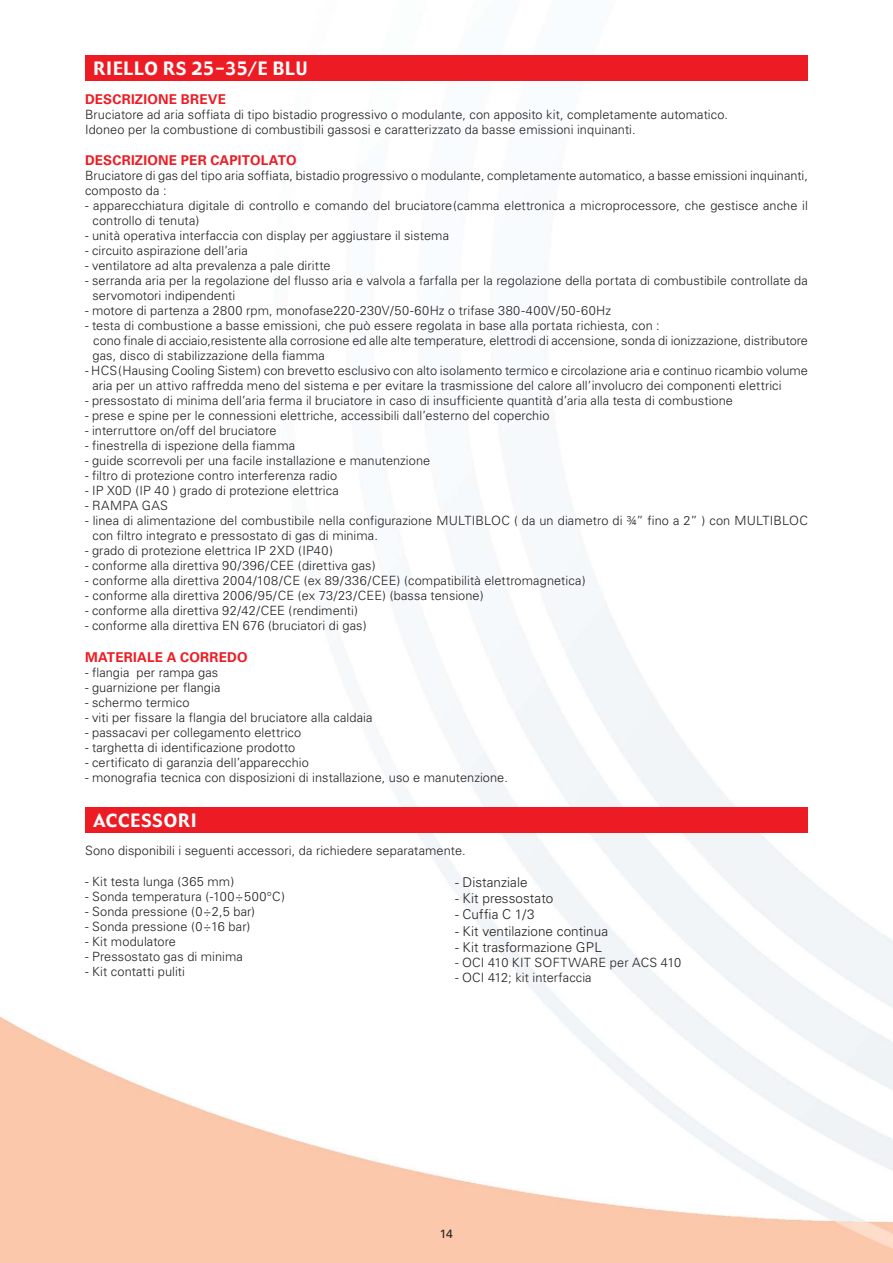
<style>
.page{position:relative;width:893px;height:1263px;background:#fff}
.page>*{position:absolute;margin:0;border:0;box-sizing:border-box;transform-origin:0 0}
.t1{font:18px "Gadget";letter-spacing:.05em;color:#fff}
.t2{font:300 13.5px "Univers";color:#231f20}
.t3{font:700 13.5px "Univers";letter-spacing:.015em;color:#ed1c24}
.t4{font:300 12.75px/15px "Univers";letter-spacing:.005em;color:#231f20}
.t5{font:300 12.75px "Univers";letter-spacing:.03em;color:#231f20}
.t6{font:12px "Univers";color:#231f20}
</style>
<div class="page">
<img style="left:0;top:277px;width:893px;height:986px">
<div style="left:85px;top:55px;width:723px;height:26px;background:#ed1c24"></div>
<div style="left:85px;top:807px;width:723px;height:25px;background:#ed1c24"></div>
<h1 class="t1" style="left:94px;top:57px;width:215px">RIELLO RS 25-35/E BLU</h1>
<p class="t3" style="left:85px;top:94px;width:143px">DESCRIZIONE BREVE</p>
<p class="t4" style="left:85px;top:108px;width:644px">Bruciatore ad aria soffiata di tipo bistadio progressivo o modulante, con apposito kit, completamente automatico.<br>Idoneo per la combustione di combustibili gassosi e caratterizzato da basse emissioni inquinanti.</p>
<p class="t3" style="left:85px;top:155px;width:213px">DESCRIZIONE PER CAPITOLATO</p>
<p class="t4" style="left:85px;top:169px;width:724px">Bruciatore di gas del tipo aria soffiata, bistadio progressivo o modulante, completamente automatico, a basse emissioni inquinanti, composto da :</p>
<p class="t4" style="left:92px;top:199px;width:717px;text-indent:-7px">- apparecchiatura digitale di controllo e comando del bruciatore(camma elettronica a microprocessore, che gestisce anche il controllo di tenuta)</p>
<p class="t4" style="left:85px;top:229px;width:365px">- unità operativa interfaccia con display per aggiustare il sistema</p>
<p class="t4" style="left:85px;top:244px;width:164px">- circuito aspirazione dell’aria</p>
<p class="t4" style="left:85px;top:259px;width:247px">- ventilatore ad alta prevalenza a pale diritte</p>
<p class="t4" style="left:92px;top:274px;width:717px;text-indent:-7px">- serranda aria per la regolazione del flusso aria e valvola a farfalla per la regolazione della portata di combustibile controllate da servomotori indipendenti</p>
<p class="t4" style="left:85px;top:304px;width:527px">- motore di partenza a 2800 rpm, monofase220-230V/50-60Hz o trifase 380-400V/50-60Hz</p>
<p class="t4" style="left:92px;top:319px;width:717px;text-indent:-8px">- testa di combustione a basse emissioni, che può essere regolata in base alla portata richiesta, con :<br>cono finale di acciaio,resistente alla corrosione ed alle alte temperature, elettrodi di accensione, sonda di ionizzazione, distributore gas, disco di stabilizzazione della fiamma</p>
<p class="t4" style="left:92px;top:364px;width:717px;text-indent:-8px">- HCS(Hausing Cooling Sistem) con brevetto esclusivo con alto isolamento termico e circolazione aria e continuo ricambio volume aria per un attivo raffredda meno del sistema e per evitare la trasmissione del calore all’involucro dei componenti elettrici</p>
<p class="t4" style="left:85px;top:394px;width:649px">- pressostato di minima dell’aria ferma il bruciatore in caso di insufficiente quantità d’aria alla testa di combustione</p>
<p class="t4" style="left:85px;top:409px;width:466px">- prese e spine per le connessioni elettriche, accessibili dall’esterno del coperchio</p>
<p class="t4" style="left:85px;top:424px;width:193px">- interruttore on/off del bruciatore</p>
<p class="t4" style="left:85px;top:439px;width:212px">- finestrella di ispezione della fiamma</p>
<p class="t4" style="left:85px;top:454px;width:347px">- guide scorrevoli per una facile installazione e manutenzione</p>
<p class="t4" style="left:85px;top:469px;width:254px">- filtro di protezione contro interferenza radio</p>
<p class="t4" style="left:85px;top:484px;width:255px">- IP X0D (IP 40 ) grado di protezione elettrica</p>
<p class="t5" style="left:85px;top:501px;width:85px">- RAMPA GAS</p>
<p class="t4" style="left:93px;top:514px;width:717px;text-indent:-8px">- linea di alimentazione del combustibile nella configurazione MULTIBLOC ( da un diametro di ¾” fino a 2” ) con MULTIBLOC con filtro integrato e pressostato di gas di minima.</p>
<p class="t4" style="left:85px;top:544px;width:249px">- grado di protezione elettrica IP 2XD (IP40)</p>
<p class="t4" style="left:85px;top:559px;width:292px">- conforme alla direttiva 90/396/CEE (direttiva gas)</p>
<p class="t4" style="left:85px;top:574px;width:502px">- conforme alla direttiva 2004/108/CE (ex 89/336/CEE) (compatibilità elettromagnetica)</p>
<p class="t4" style="left:85px;top:589px;width:400px">- conforme alla direttiva 2006/95/CE (ex 73/23/CEE) (bassa tensione)</p>
<p class="t4" style="left:85px;top:604px;width:275px">- conforme alla direttiva 92/42/CEE (rendimenti)</p>
<p class="t4" style="left:85px;top:619px;width:283px">- conforme alla direttiva EN 676 (bruciatori di gas)</p>
<p class="t3" style="left:85px;top:653px;width:164px">MATERIALE A CORREDO</p>
<p class="t4" style="left:85px;top:667px;width:135px">- flangia per rampa gas</p>
<p class="t4" style="left:85px;top:682px;width:137px">- guarnizione per flangia</p>
<p class="t4" style="left:85px;top:697px;width:106px">- schermo termico</p>
<p class="t4" style="left:85px;top:712px;width:289px">- viti per fissare la flangia del bruciatore alla caldaia</p>
<p class="t4" style="left:85px;top:727px;width:218px">- passacavi per collegamento elettrico</p>
<p class="t4" style="left:85px;top:742px;width:212px">- targhetta di identificazione prodotto</p>
<p class="t4" style="left:85px;top:757px;width:225px">- certificato di garanzia dell’apparecchio</p>
<p class="t4" style="left:85px;top:772px;width:424px">- monografia tecnica con disposizioni di installazione, uso e manutenzione.</p>
<h1 class="t1" style="left:94px;top:809px;width:105px">ACCESSORI</h1>
<p class="t4" style="left:85px;top:844px;width:382px">Sono disponibili i seguenti accessori, da richiedere separatamente.</p>
<p class="t4" style="left:85px;top:875px;width:151px">- Kit testa lunga (365 mm)</p>
<p class="t4" style="left:85px;top:890px;width:202px">- Sonda temperatura (-100÷500°C)</p>
<p class="t4" style="left:85px;top:905px;width:172px">- Sonda pressione (0÷2,5 bar)</p>
<p class="t4" style="left:85px;top:920px;width:167px">- Sonda pressione (0÷16 bar)</p>
<p class="t4" style="left:85px;top:935px;width:92px">- Kit modulatore</p>
<p class="t4" style="left:85px;top:950px;width:159px">- Pressostato gas di minima</p>
<p class="t4" style="left:85px;top:965px;width:102px">- Kit contatti puliti</p>
<p class="t2" style="left:455px;top:877px;width:74px">- Distanziale</p>
<p class="t2" style="left:455px;top:893px;width:100px">- Kit pressostato</p>
<p class="t2" style="left:455px;top:910px;width:81px">- Cuffia C 1/3</p>
<p class="t2" style="left:455px;top:926px;width:155px">- Kit ventilazione continua</p>
<p class="t2" style="left:455px;top:942px;width:148px">- Kit trasformazione GPL</p>
<p class="t4" style="left:455px;top:956px;width:228px">- OCI 410 KIT SOFTWARE per ACS 410</p>
<p class="t4" style="left:455px;top:971px;width:138px">- OCI 412; kit interfaccia</p>
<p class="t6" style="left:440px;top:1229px;width:15px">14</p>
</div>
